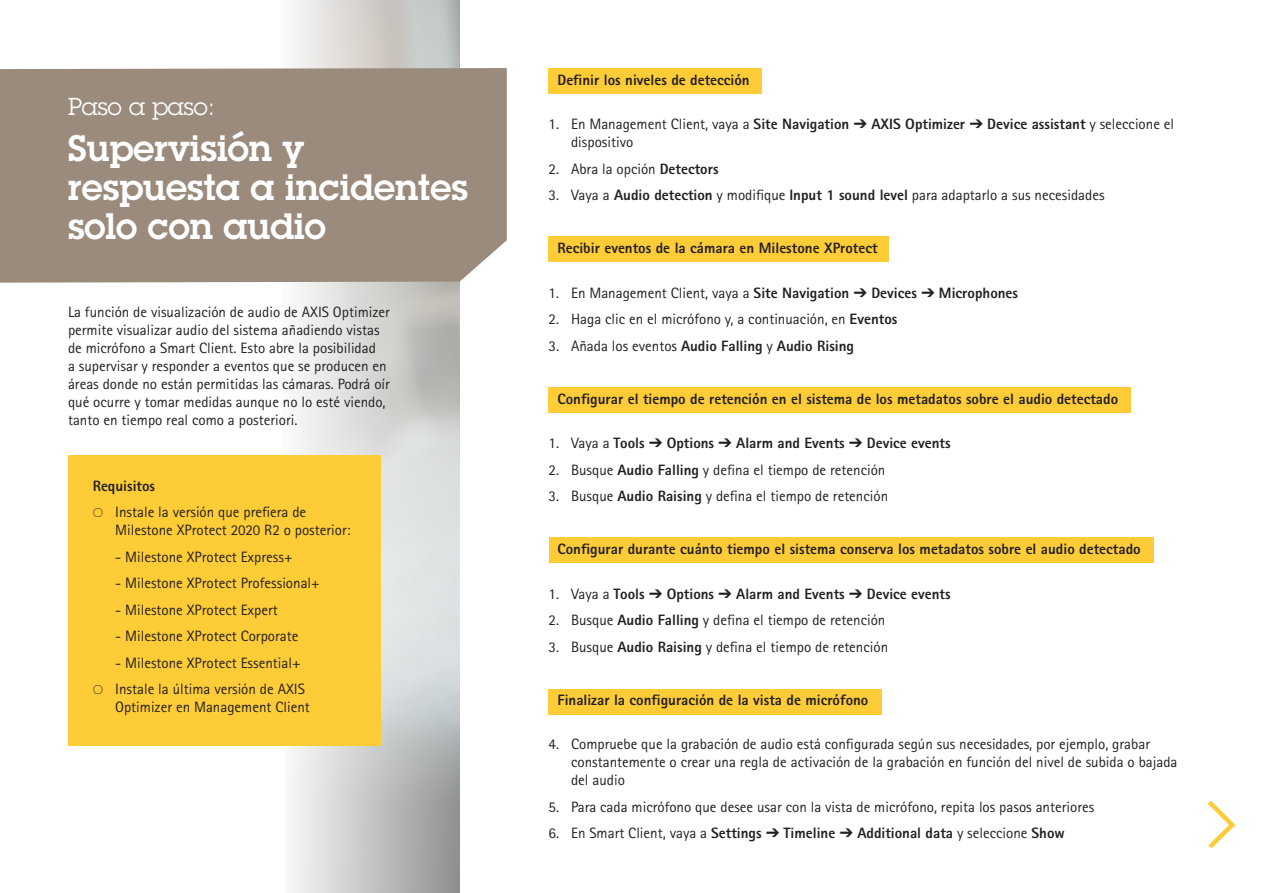
<style>
.page{position:relative;width:1263px;height:893px;background:#fff}
.page>*{position:absolute;margin:0;border:0;box-sizing:border-box;transform-origin:0 0}
.t1{font:600 36px/39px "Lubalin Graph ECG";color:#fff}
.t2{font:24px "Lubalin Graph ECG";color:#fff}
.t3{font:15px/18px "Rotis Sans Serif Pro";color:#231f20}
.t4{font:800 15px "Rotis Sans Serif Pro";color:#231f20}
.s1{font-family:"Karbon";font-weight:300}
.s2{font-weight:800}
.s3{font-weight:400}
</style>
<div class="page">
<div style="left:68px;top:455px;width:313px;height:291px;background:#fecc37"></div>
<div style="left:549px;top:68px;width:213px;height:26px;background:#fecc37"></div>
<div style="left:549px;top:236px;width:340px;height:25px;background:#fecc37"></div>
<div style="left:549px;top:387px;width:582px;height:25px;background:#fecc37"></div>
<div style="left:549px;top:537px;width:604px;height:25px;background:#fecc37"></div>
<div style="left:549px;top:689px;width:333px;height:25px;background:#fecc37"></div>
<div style="left:0;top:68px;width:507px;height:215px;background:#9a8b7d"></div>
<svg style="left:1207px;top:800px;width:29px;height:48px"></svg>
<p class="t2" style="left:68px;top:91px;width:148px">Paso a paso:</p>
<p class="t1" style="left:68px;top:130px;width:401px">Supervisión y respuesta a incidentes solo con audio</p>
<p class="t3" style="left:68px;top:303px;width:323px">La función de visualización de audio de AXIS Optimizer permite visualizar audio del sistema añadiendo vistas de micrófono a Smart Client. Esto abre la posibilidad<br>a supervisar y responder a eventos que se producen en áreas donde no están permitidas las cámaras. Podrá oír qué ocurre y tomar medidas aunque no lo esté viendo, tanto en tiempo real como a posteriori.</p>
<p class="t4" style="left:93px;top:476px;width:64px">Requisitos</p>
<p class="t3" style="left:115px;top:503px;width:237px;text-indent:-23px"><span class="s1">O</span> Instale la versión que prefiera de<br>Milestone XProtect 2020 R2 o posterior:</p>
<p class="t3" style="left:115px;top:548px;width:179px">- Milestone XProtect Express+</p>
<p class="t3" style="left:115px;top:574px;width:206px">- Milestone XProtect Professional+</p>
<p class="t3" style="left:115px;top:601px;width:164px">- Milestone XProtect Expert</p>
<p class="t3" style="left:115px;top:627px;width:185px">- Milestone XProtect Corporate</p>
<p class="t3" style="left:115px;top:654px;width:187px">- Milestone XProtect Essential+</p>
<p class="t3" style="left:115px;top:680px;width:196px;text-indent:-23px"><span class="s1">O</span> Instale la última versión de AXIS<br>Optimizer en Management Client</p>
<p class="t4" style="left:557px;top:70px;width:194px">Definir los niveles de detección</p>
<p class="t3" style="left:571px;top:115px;width:605px;text-indent:-23px">1. En Management Client, vaya a <span class="s2">Site Navigation</span> ➔ <span class="s2">AXIS Optimizer</span> ➔ <span class="s2">Device assistant</span> y seleccione el dispositivo</p>
<p class="t3" style="left:549px;top:160px;width:171px">2. Abra la opción <span class="s2">Detectors</span></p>
<p class="t3" style="left:549px;top:186px;width:557px">3. Vaya a <span class="s2">Audio detection</span> y modifique <span class="s2">Input 1 sound level</span> para adaptarlo a sus necesidades</p>
<p class="t4" style="left:557px;top:239px;width:322px">Recibir eventos de la cámara en Milestone XProtect</p>
<p class="t4" style="left:549px;top:283px;width:471px"><span class="s3">1. En Management Client, vaya a</span> Site Navigation ➔ Devices ➔ Microphones</p>
<p class="t3" style="left:549px;top:310px;width:350px">2. Haga clic en el micrófono y, a continuación, en <span class="s2">Eventos</span></p>
<p class="t4" style="left:549px;top:336px;width:307px"><span class="s3">3. Añada los eventos</span> Audio Falling <span class="s3">y</span> Audio Rising</p>
<p class="t4" style="left:557px;top:389px;width:562px">Configurar el tiempo de retención en el sistema de los metadatos sobre el audio detectado</p>
<p class="t4" style="left:549px;top:434px;width:404px"><span class="s3">1. Vaya a</span> Tools ➔ Options ➔ Alarm and Events ➔ Device events</p>
<p class="t3" style="left:549px;top:461px;width:338px">2. Busque <span class="s2">Audio Falling</span> y defina el tiempo de retención</p>
<p class="t3" style="left:549px;top:487px;width:341px">3. Busque <span class="s2">Audio Raising</span> y defina el tiempo de retención</p>
<p class="t4" style="left:557px;top:540px;width:585px">Configurar durante cuánto tiempo el sistema conserva los metadatos sobre el audio detectado</p>
<p class="t4" style="left:549px;top:584px;width:404px"><span class="s3">1. Vaya a</span> Tools ➔ Options ➔ Alarm and Events ➔ Device events</p>
<p class="t3" style="left:549px;top:611px;width:338px">2. Busque <span class="s2">Audio Falling</span> y defina el tiempo de retención</p>
<p class="t3" style="left:549px;top:638px;width:341px">3. Busque <span class="s2">Audio Raising</span> y defina el tiempo de retención</p>
<p class="t4" style="left:557px;top:690px;width:312px">Finalizar la configuración de la vista de micrófono</p>
<p class="t3" style="left:571px;top:735px;width:608px;text-indent:-22px">4. Compruebe que la grabación de audio está configurada según sus necesidades, por ejemplo, grabar constantemente o crear una regla de activación de la grabación en función del nivel de subida o bajada del audio</p>
<p class="t3" style="left:549px;top:798px;width:547px">5. Para cada micrófono que desee usar con la vista de micrófono, repita los pasos anteriores</p>
<p class="t4" style="left:549px;top:824px;width:518px"><span class="s3">6. En Smart Client, vaya a</span> Settings ➔ Timeline ➔ Additional data <span class="s3">y seleccione</span> Show</p>
</div>
